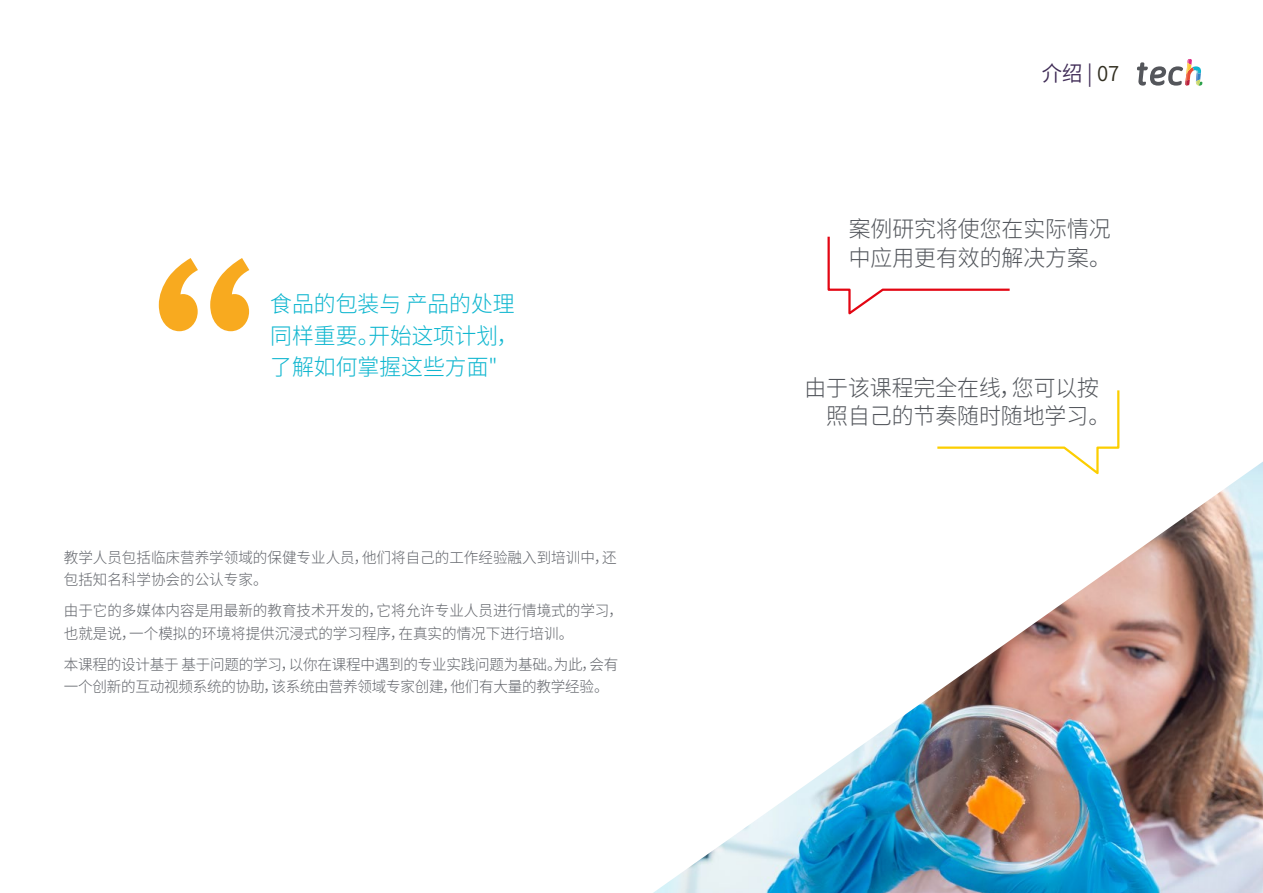
<style>
.page{position:relative;width:1263px;height:893px;background:#fff}
.page>*{position:absolute;margin:0;border:0;box-sizing:border-box;transform-origin:0 0}
.t1{font:300 22.5px/28.5px "Source Han Sans CN";color:#52555b}
.t2{font:300 22.5px/31.5px "Source Han Sans CN";color:#0fb6cf}
.t3{font:21px "Source Han Sans CN";color:#3f2b56}
.t4{font:300 15px/22.5px "Source Han Sans CN";color:#61646a}
.s1{color:#312e20}
</style>
<div class="page">
<svg style="left:159px;top:258px;width:90px;height:73px"></svg>
<svg style="left:937px;top:390px;width:183px;height:71px"></svg>
<img style="left:653px;top:461px;width:610px;height:432px">
<svg style="left:827px;top:236px;width:183px;height:79px"></svg>
<svg style="left:1137px;top:59px;width:65px;height:27px"></svg>
<h1 class="t2" style="left:270px;top:289px;width:250px">食品的包装与 产品的处理同样重要。开始这项计划，了解如何掌握这些方面"</h1>
<p class="t4" style="left:64px;top:546px;width:554px">教学人员包括临床营养学领域的保健专业人员，他们将自己的工作经验融入到培训中，还包括知名科学协会的公认专家。</p>
<p class="t4" style="left:64px;top:600px;width:561px">由于它的多媒体内容是用最新的教育技术开发的，它将允许专业人员进行情境式的学习，也就是说，一个模拟的环境将提供沉浸式的学习程序，在真实的情况下进行培训。</p>
<p class="t4" style="left:64px;top:653px;width:556px">本课程的设计基于 基于问题的学习，以你在课程中遇到的专业实践问题为基础。为此，会有一个创新的互动视频系统的协助，该系统由营养领域专家创建，他们有大量的教学经验。</p>
<h2 class="t3" style="left:1042px;top:61px;width:79px">介绍 | <span class="s1">07</span></h2>
<h1 class="t1" style="left:849px;top:215px;width:264px">案例研究将使您在实际情况中应用更有效的解决方案。</h1>
<h1 class="t1" style="left:826px;top:374px;width:285px;text-indent:-22px">由于该课程完全在线，您可以按照自己的节奏随时随地学习。</h1>
</div>
